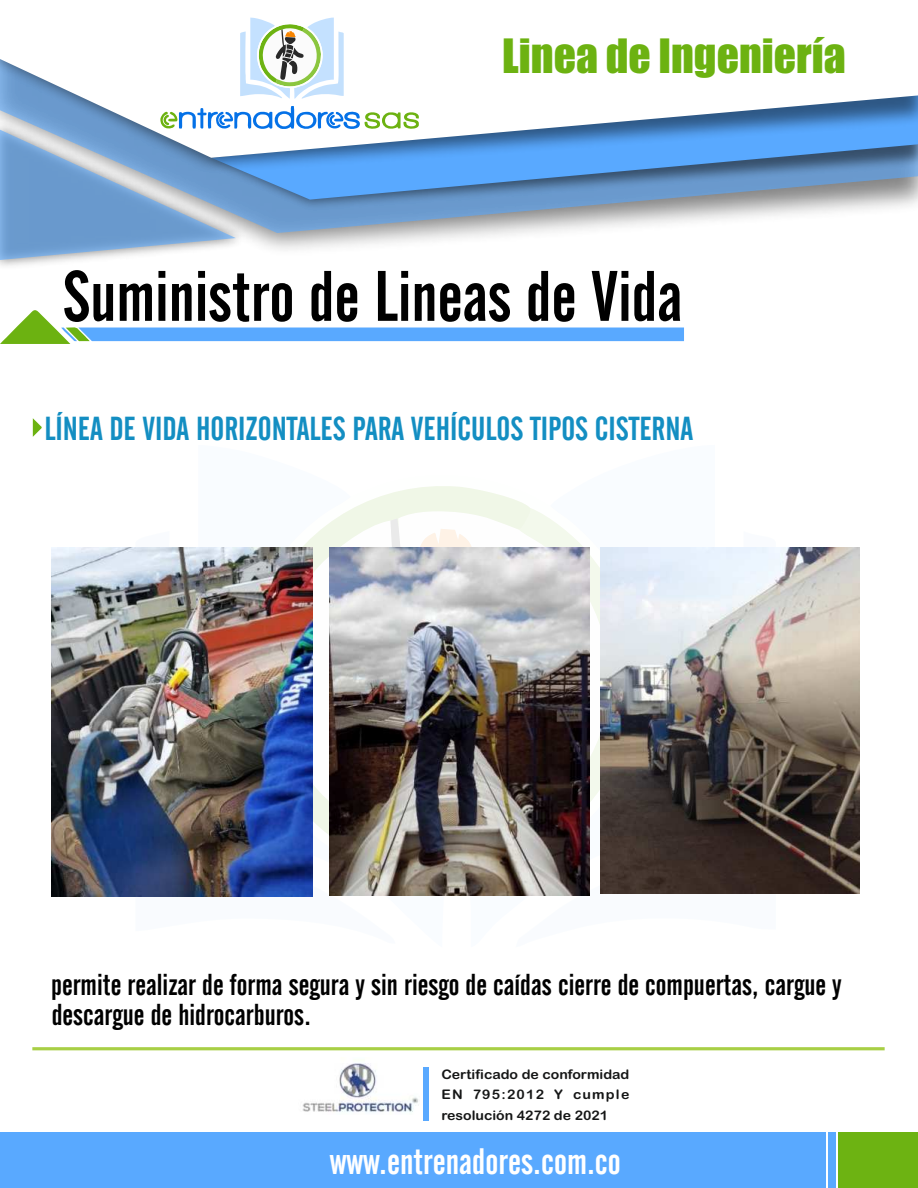
<style>
.page{position:relative;width:918px;height:1188px;background:#fff}
.page>*{position:absolute;margin:0;border:0;box-sizing:border-box;transform-origin:0 0}
.t1{font:70.65px "Alternate Gothic No 2 BT";color:#000}
.t2{font:43.65px "Impact";color:#6cb211}
.t3{font:36.45px "Alternate Gothic No 2 BT";color:#fff}
.t4{font:33px "Alternate Gothic No 2 BT";color:#138ec2}
.t5{font:30px/29.7px "Alternate Gothic No 2 BT";color:#000}
.t6{font:13.2px/20.9px "Arial Rounded MT Bold";color:#151616;text-align:justify;scale:1.07 1}
</style>
<div class="page">
<svg style="left:209px;top:486px;width:452px;height:396px"></svg>
<svg style="left:352px;top:518px;width:181px;height:30px"></svg>
<svg style="left:419px;top:200px;width:499px;height:30px"></svg>
<svg style="left:419px;top:158px;width:499px;height:41px;background:#6492c4"></svg>
<svg style="left:0;top:17px;width:918px;height:141px"></svg>
<div style="left:0;top:1132px;width:825px;height:55px;background:#59a9ff"></div>
<div style="left:839px;top:1132px;width:79px;height:55px;background:#6db312"></div>
<div style="left:828px;top:1132px;width:8px;height:55px;background:#59a9ff"></div>
<svg style="left:0;top:105px;width:419px;height:155px"></svg>
<svg style="left:240px;top:18px;width:104px;height:81px"></svg>
<svg style="left:0;top:310px;width:684px;height:34px"></svg>
<svg style="left:33px;top:418px;width:9px;height:19px"></svg>
<img style="left:302px;top:1063px;width:116px;height:49px">
<div style="left:423px;top:1067px;width:6px;height:53px;background:#59a9ff"></div>
<hr style="left:32px;top:1047px;width:853px;height:3px;background:#a8cf45">
<img style="left:329px;top:548px;width:261px;height:347px">
<img style="left:52px;top:548px;width:260px;height:348px">
<img style="left:600px;top:548px;width:260px;height:346px">
<h2 class="t2" style="left:502px;top:22px;width:345px">Linea de Ingeniería</h2>
<h1 class="t1" style="left:63px;top:257px;width:621px">Suministro de Lineas de Vida</h1>
<p class="t4" style="left:44px;top:410px;width:650px">LÍNEA DE VIDA HORIZONTALES PARA VEHÍCULOS TIPOS CISTERNA</p>
<p class="t5" style="left:51px;top:970px;width:792px">permite realizar de forma segura y sin riesgo de caídas cierre de compuertas, cargue y descargue de hidrocarburos.</p>
<p class="t6" style="left:441px;top:1063px;width:177px">Certificado de conformidad EN 795:2012 Y cumple resolución 4272 de 2021</p>
<p class="t3" style="left:330px;top:1141px;width:293px">www.entrenadores.com.co</p>
</div>
